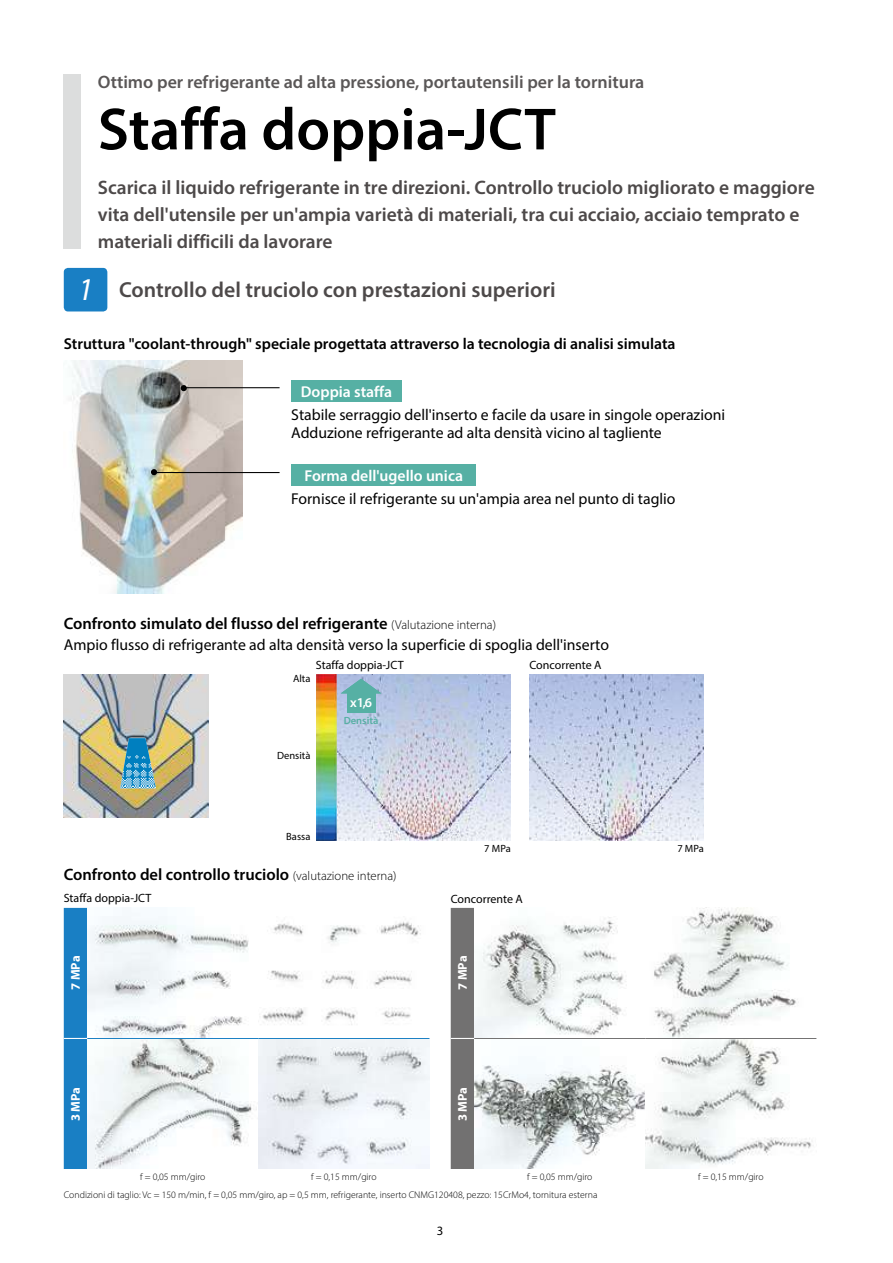
<style>
.page{position:relative;width:893px;height:1263px;background:#fff}
.page>*{position:absolute;margin:0;border:0;box-sizing:border-box;transform-origin:0 0}
.t1{font:600 60px "Myriad Pro";color:#000}
.t2{font:italic 31.95px "Myriad Pro";color:#fff}
.t3{font:600 21.75px "Myriad Pro";color:#4d4949}
.t4{font:600 19.5px/27px "Myriad Pro";color:#4d4949}
.t5{font:600 18px "Myriad Pro";color:#5a5757}
.t6{font:600 16.5px "Myriad Pro";color:#000}
.t7{font:15.75px/18px "Myriad Pro";color:#000}
.t8{font:600 15.75px "Myriad Pro";color:#000}
.t9{font:600 15.75px "Myriad Pro";color:#fff}
.t10{font:600 13.5px "Myriad Pro";color:#fff}
.t11{font:700 12.75px "Myriad Pro";letter-spacing:-.01em;color:#fff}
.t12{font:12.75px "Myriad Pro";color:#000}
.t13{font:12px "Myriad Pro";color:#000}
.t14{font:10.5px "Myriad Pro";color:#000}
.t15{font:600 10.5px "Myriad Pro";color:#56b0a4}
.t16{font:300 9.75px "Myriad Pro";color:#000}
.s1{font-weight:300;font-size:12.75px}
</style>
<div class="page">
<img style="left:72px;top:360px;width:170px;height:234px">
<div style="left:64px;top:74px;width:17px;height:175px;background:#dcdddd"></div>
<div style="left:64px;top:268px;width:43px;height:43px;background:#197fc4;border-radius:4px"></div>
<div style="left:291px;top:381px;width:111px;height:21px;background:#56b0a4"></div>
<div style="left:291px;top:465px;width:185px;height:21px;background:#56b0a4"></div>
<svg style="left:180px;top:385px;width:7px;height:7px"></svg>
<svg style="left:151px;top:469px;width:6px;height:7px"></svg>
<hr style="left:184px;top:387px;width:96px;height:1px;background:#000">
<hr style="left:154px;top:472px;width:126px;height:1px;background:#000">
<div style="left:64px;top:908px;width:23px;height:261px;background:#197fc4"></div>
<div style="left:451px;top:908px;width:23px;height:261px;background:#727171"></div>
<img style="left:87px;top:916px;width:342px;height:253px">
<img style="left:474px;top:908px;width:342px;height:261px">
<img style="left:317px;top:674px;width:194px;height:166px">
<div style="left:347px;top:691px;width:28px;height:21px;background:#56b0a4"></div>
<svg style="left:341px;top:679px;width:40px;height:14px"></svg>
<img style="left:529px;top:674px;width:175px;height:166px">
<img style="left:64px;top:674px;width:145px;height:143px">
<img style="left:120px;top:738px;width:36px;height:50px">
<p class="t5" style="left:98px;top:70px;width:548px">Ottimo per refrigerante ad alta pressione, portautensili per la tornitura</p>
<h1 class="t1" style="left:98px;top:91px;width:460px">Staffa doppia-JCT</h1>
<p class="t4" style="left:98px;top:173px;width:718px">Scarica il liquido refrigerante in tre direzioni. Controllo truciolo migliorato e maggiore vita dell'utensile per un'ampia varietà di materiali, tra cui acciaio, acciaio temprato e materiali difficili da lavorare</p>
<h2 class="t2" style="left:78px;top:270px;width:17px">1</h2>
<h3 class="t3" style="left:119px;top:276px;width:438px">Controllo del truciolo con prestazioni superiori</h3>
<p class="t8" style="left:64px;top:333px;width:613px">Struttura "coolant-through" speciale progettata attraverso la tecnologia di analisi simulata</p>
<p class="t9" style="left:301px;top:381px;width:93px">Doppia staffa</p>
<p class="t7" style="left:291px;top:405px;width:435px">Stabile serraggio dell'inserto e facile da usare in singole operazioni<br>Adduzione refrigerante ad alta densità vicino al tagliente</p>
<p class="t9" style="left:304px;top:465px;width:160px">Forma dell'ugello unica</p>
<p class="t7" style="left:291px;top:489px;width:386px">Fornisce il refrigerante su un'ampia area nel punto di taglio</p>
<p class="t6" style="left:64px;top:612px;width:434px">Confronto simulato del flusso del refrigerante <span class="s1">(Valutazione interna)</span></p>
<p class="t7" style="left:64px;top:635px;width:547px">Ampio flusso di refrigerante ad alta densità verso la superficie di spoglia dell'inserto</p>
<p class="t13" style="left:316px;top:657px;width:89px">Staffa doppia-JCT</p>
<p class="t13" style="left:529px;top:657px;width:74px">Concorrente A</p>
<p class="t14" style="left:293px;top:672px;width:19px">Alta</p>
<p class="t14" style="left:277px;top:749px;width:35px">Densità</p>
<p class="t14" style="left:286px;top:830px;width:26px">Bassa</p>
<p class="t10" style="left:350px;top:694px;width:23px">x 1,6</p>
<p class="t15" style="left:344px;top:714px;width:36px">Densità</p>
<p class="t6" style="left:64px;top:864px;width:334px">Confronto del controllo truciolo <span class="s1">(valutazione interna)</span></p>
<p class="t14" style="left:484px;top:842px;width:28px">7 MPa</p>
<p class="t14" style="left:677px;top:842px;width:28px">7 MPa</p>
<p class="t13" style="left:64px;top:891px;width:89px">Staffa doppia-JCT</p>
<p class="t13" style="left:451px;top:891px;width:74px">Concorrente A</p>
<p class="t11" style="left:67px;top:990px;width:36px;rotate:-90deg">7 MPa</p>
<p class="t11" style="left:454px;top:990px;width:36px;rotate:-90deg">7 MPa</p>
<p class="t11" style="left:67px;top:1121px;width:36px;rotate:-90deg">3 MPa</p>
<p class="t11" style="left:454px;top:1121px;width:36px;rotate:-90deg">3 MPa</p>
<p class="t16" style="left:140px;top:1171px;width:67px">f = 0,05 mm/giro</p>
<p class="t16" style="left:311px;top:1171px;width:67px">f = 0,15 mm/giro</p>
<p class="t16" style="left:527px;top:1171px;width:67px">f = 0,05 mm/giro</p>
<p class="t16" style="left:698px;top:1171px;width:67px">f = 0,15 mm/giro</p>
<p class="t16" style="left:64px;top:1189px;width:535px">Condizioni di taglio: Vc = 150 m/min, f = 0,05 mm/giro, ap = 0,5 mm, refrigerante, inserto CNMG120408, pezzo: 15CrMo4, tornitura esterna</p>
<p class="t12" style="left:437px;top:1223px;width:8px">3</p>
</div>
